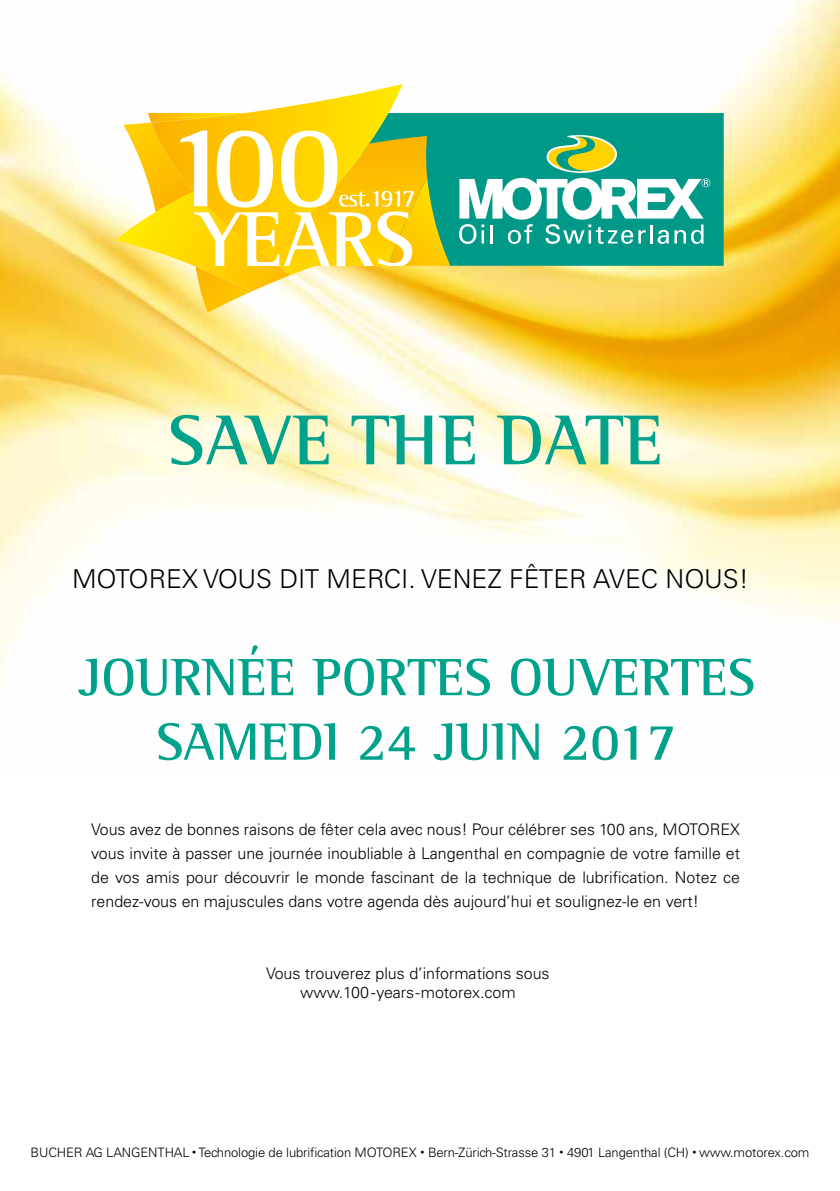
<style>
.page{position:relative;width:840px;height:1191px;background:#fff}
.page>*{position:absolute;margin:0;border:0;box-sizing:border-box;transform-origin:0 0}
.t1{font:700 72.2px "Rotis Semi Serif Std";letter-spacing:.015em;color:#00a28b}
.t2{font:700 53.8px/64.4px "Rotis Semi Serif Std";color:#00a28b;text-align:center}
.t3{font:300 26px "Univers LT Std";color:#000}
.t4{font:300 16px/24px "Univers LT Std";color:#000;text-align:center}
.t5{font:300 13px "Univers LT Std";letter-spacing:-.01em;color:#000}
</style>
<div class="page">
<img style="left:0;top:0;width:839px;height:667px">
<div style="left:450px;top:113px;width:273px;height:153px;background:#009987"></div>
<svg style="left:459px;top:135px;width:251px;height:109px"></svg>
<svg style="left:151px;top:84px;width:251px;height:29px"></svg>
<svg style="left:115px;top:113px;width:335px;height:199px"></svg>
<h1 class="t1" style="left:168px;top:397px;width:496px">SAVE THE DATE</h1>
<h3 class="t3" style="left:72px;top:563px;width:678px">MOTOREX VOUS DIT MERCI. VENEZ FÊTER AVEC NOUS!</h3>
<h2 class="t2" style="left:78px;top:644px;width:677px">JOURNÉE PORTES OUVERTES<br>SAMEDI 24 JUIN 2017</h2>
<p class="t4" style="left:91px;top:817px;width:650px;text-align:justify">Vous avez de bonnes raisons de fêter cela avec nous! Pour célébrer ses 100 ans, MOTOREX vous invite à passer une journée inoubliable à Langenthal en compagnie de votre famille et de vos amis pour découvrir le monde fascinant de la technique de lubrification. Notez ce rendez-vous en majuscules dans votre agenda dès aujourd’hui et soulignez-le en vert!</p>
<p class="t4" style="left:266px;top:963px;width:285px;line-height:19.2px">Vous trouverez plus d’informations sous www.100-years-motorex.com</p>
<p class="t5" style="left:30px;top:1145px;width:780px">BUCHER AG LANGENTHAL <sup>•</sup> Technologie de lubrification MOTOREX <sup>•</sup> Bern-Zürich-Strasse 31 <sup>•</sup> 4901 Langenthal (CH) <sup>•</sup> www.motorex.com</p>
</div>
